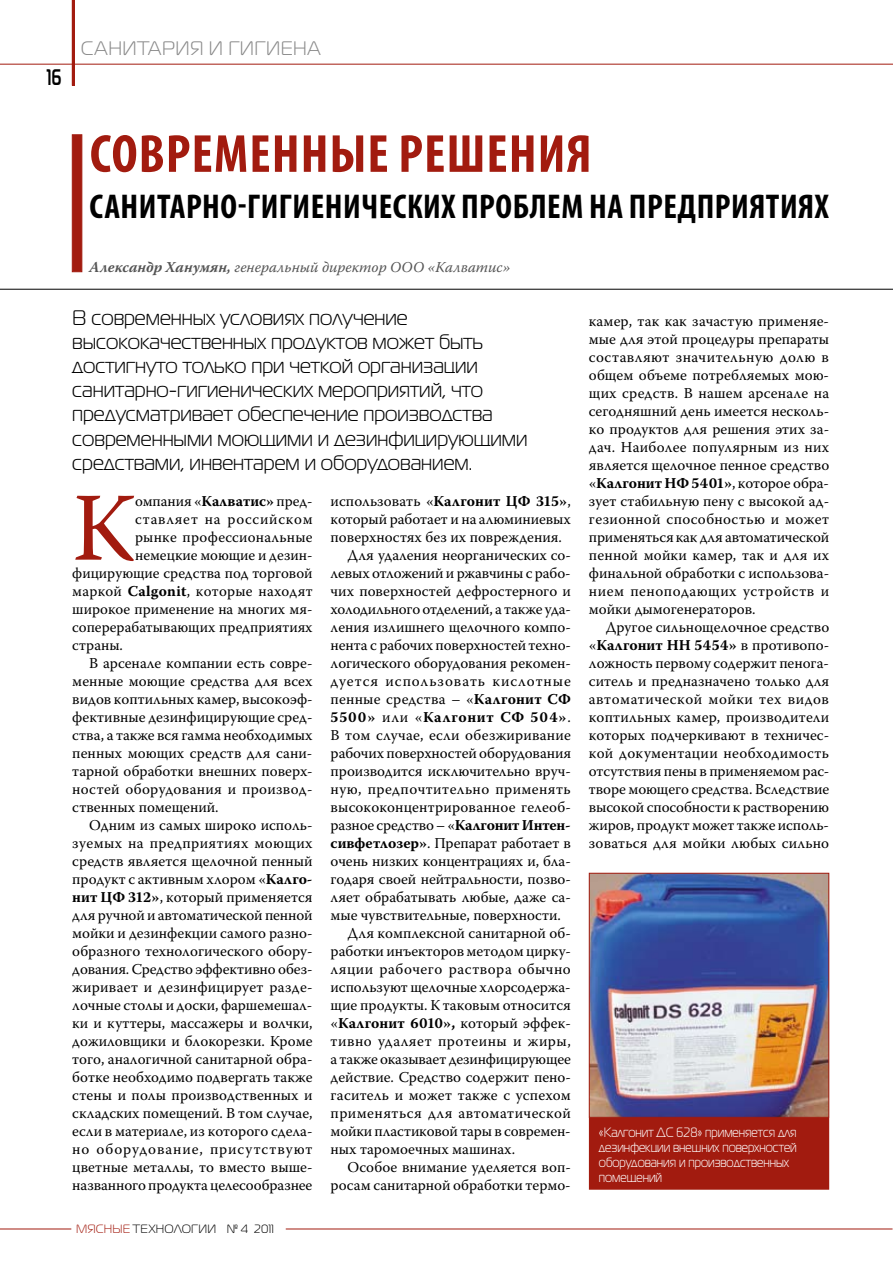
<style>
.page{position:relative;width:893px;height:1263px;background:#fff}
.page>*{position:absolute;margin:0;border:0;box-sizing:border-box;transform-origin:0 0}
.t1{font:96.9px "Warnock Pro";color:#a21b0f}
.t2{font:700 condensed 54px "Myriad Pro";letter-spacing:.02em;color:#a21b0f}
.t3{font:700 condensed 34.5px "Myriad Pro";letter-spacing:.015em;color:#000}
.t4{font:700 22.5px "Magistral C";color:#000;scale:.7 1}
.t5{font:21px/24.2px "Magistral C";color:#000}
.t6{font:19.5px "Magistral C";letter-spacing:.03em;color:#898989}
.t7{font:15px/18px "Warnock Pro";color:#000;text-align:justify}
.t8{font:15px "Warnock Pro";letter-spacing:.02em;color:#000}
.t9{font:15px "Warnock Pro";letter-spacing:.03em;color:#000}
.t10{font:15px "Warnock Pro";letter-spacing:.06em;color:#000}
.t11{font:15px "Warnock Pro";letter-spacing:.035em;color:#000}
.t12{font:italic 15px "Warnock Pro";color:#535353}
.t13{font:15px "Warnock Pro";letter-spacing:.025em;color:#000}
.t14{font:700 15px "Warnock Pro";letter-spacing:.05em;color:#000}
.t15{font:15px "Warnock Pro";letter-spacing:.055em;color:#000}
.t16{font:13.5px/15px "Magistral C";color:#fff;scale:.9 1}
.t17{font:12px "Magistral C";letter-spacing:.015em;color:#000}
.s1{font-weight:700}
.s2{font-weight:400}
.s3{color:#a21b0f}
</style>
<div class="page">
<hr style="left:286px;top:1228px;width:606px;height:1px;background:#a21b0f">
<hr style="left:0;top:1228px;width:71px;height:1px;background:#a21b0f">
<svg style="left:72px;top:0;width:3px;height:85px"></svg>
<hr style="left:0;top:64px;width:893px;height:1px;background:#a21b0f">
<div style="left:72px;top:134px;width:10px;height:138px;background:#a21b0f;border:1px solid #a21b0f"></div>
<hr style="left:0;top:289px;width:893px;height:1px;background:#000">
<img style="left:591px;top:875px;width:236px;height:241px">
<div style="left:589px;top:873px;width:240px;height:245px;border:1px solid #a21b0f"></div>
<div style="left:590px;top:1118px;width:238px;height:71px;background:#a21b0f"></div>
<div style="left:589px;top:1118px;width:240px;height:72px;border:2px solid #a21b0f"></div>
<h3 class="t4" style="left:47px;top:63px;width:23px">16</h3>
<h3 class="t6" style="left:81px;top:38px;width:241px">САНИТАРИЯ И ГИГИЕНА</h3>
<h2 class="t2" style="left:90px;top:120px;width:503px">Современные решения</h2>
<h3 class="t3" style="left:90px;top:185px;width:741px">санитарно-гигиенических проблем на предприятиях</h3>
<p class="t12" style="left:89px;top:258px;width:423px"><span class="s1">Александр Ханумян,</span> генеральный директор ООО «Калватис»</p>
<p class="t5" style="left:72px;top:305px;width:457px">В современных условиях получение высококачественных продуктов может быть достигнуто только при четкой организации санитарно-гигиенических мероприятий, что предусматривает обеспечение производства современными моющими и дезинфицирующими средствами, инвентарем и оборудованием.</p>
<p class="t7" style="left:589px;top:311px;width:242px">камер, так как зачастую применяе&shy;мые для этой процедуры препараты составляют значительную долю в общем объеме потребляемых мою&shy;щих средств. В нашем арсенале на сегодняшний день имеется несколь&shy;ко продуктов для решения этих за&shy;дач. Наиболее популярным из них является щелочное пенное средство «<span class="s1">Калгонит НФ 5401»</span>, которое обра&shy;зует стабильную пену с высокой ад&shy;гезионной способностью и может применяться как для автоматической пенной мойки камер, так и для их финальной обработки с использова&shy;нием пеноподающих устройств и мойки дымогенераторов.</p>
<p class="t7" style="left:589px;top:617px;width:242px;text-indent:17px">Другое сильнощелочное средство «<span class="s1">Калгонит НН 5454»</span> в противопо&shy;ложность первому содержит пенога&shy;ситель и предназначено только для автоматической мойки тех видов коптильных камер, производители которых подчеркивают в техничес&shy;кой документации необходимость отсутствия пены в применяемом рас&shy;творе моющего средства. Вследствие высокой способности к растворению жиров, продукт может также исполь&shy;зоваться для мойки любых сильно</p>
<p class="t7" style="left:331px;top:491px;width:242px">использовать «<span class="s1">Калгонит ЦФ 315»</span>,</p>
<p class="t7" style="left:331px;top:509px;width:242px">который работает и на алюминиевых</p>
<p class="t7" style="left:331px;top:527px;width:233px">поверхностях без их повреждения.</p>
<p class="t7" style="left:348px;top:545px;width:225px">Для удаления неорганических со-</p>
<p class="t7" style="left:331px;top:563px;width:242px">левых отложений и ржавчины с рабо-</p>
<p class="t7" style="left:331px;top:581px;width:242px">чих поверхностей дефростерного и</p>
<p class="t7" style="left:331px;top:599px;width:242px">холодильного отделений, а также уда-</p>
<p class="t7" style="left:331px;top:617px;width:242px">ления излишнего щелочного компо-</p>
<p class="t7" style="left:331px;top:635px;width:242px">нента с рабочих поверхностей техно-</p>
<p class="t7" style="left:331px;top:653px;width:242px">логического оборудования рекомен-</p>
<p class="t10" style="left:331px;top:672px;width:242px">дуется использовать кислотные</p>
<p class="t7" style="left:331px;top:689px;width:242px">пенные средства – «<span class="s1">Калгонит СФ</span></p>
<p class="t14" style="left:331px;top:708px;width:242px">5500» <span class="s2">или «</span>Калгонит СФ 504»<span class="s2">.</span></p>
<p class="t7" style="left:331px;top:725px;width:242px">В том случае, если обезжиривание</p>
<p class="t7" style="left:331px;top:743px;width:242px">рабочих поверхностей оборудования</p>
<p class="t7" style="left:331px;top:761px;width:242px">производится исключительно вруч-</p>
<p class="t9" style="left:331px;top:780px;width:242px">ную, предпочтительно применять</p>
<p class="t7" style="left:331px;top:797px;width:242px">высококонцентрированное гелеоб-</p>
<p class="t7" style="left:331px;top:815px;width:242px">разное средство – «<span class="s1">Калгонит Интен-</span></p>
<p class="t7" style="left:331px;top:833px;width:242px"><span class="s1">сивфетлозер»</span>. Препарат работает в</p>
<p class="t7" style="left:331px;top:851px;width:242px">очень низких концентрациях и, бла-</p>
<p class="t7" style="left:331px;top:869px;width:242px">годаря своей нейтральности, позво-</p>
<p class="t7" style="left:331px;top:887px;width:242px">ляет обрабатывать любые, даже са-</p>
<p class="t7" style="left:331px;top:905px;width:232px">мые чувствительные, поверхности.</p>
<p class="t7" style="left:348px;top:923px;width:225px">Для комплексной санитарной об-</p>
<p class="t7" style="left:331px;top:941px;width:242px">работки инъекторов методом цирку-</p>
<p class="t11" style="left:331px;top:960px;width:242px">ляции рабочего раствора обычно</p>
<p class="t7" style="left:331px;top:977px;width:242px">используют щелочные хлорсодержа-</p>
<p class="t7" style="left:331px;top:995px;width:242px">щие продукты. К таковым относится</p>
<p class="t7" style="left:331px;top:1013px;width:242px">«<span class="s1">Калгонит 6010»,</span> который эффек-</p>
<p class="t11" style="left:331px;top:1032px;width:242px">тивно удаляет протеины и жиры,</p>
<p class="t7" style="left:331px;top:1049px;width:242px">а также оказывает дезинфицирующее</p>
<p class="t7" style="left:331px;top:1067px;width:242px">действие. Средство содержит пено-</p>
<p class="t7" style="left:331px;top:1085px;width:242px">гаситель и может также с успехом</p>
<p class="t9" style="left:331px;top:1104px;width:242px">применяться для автоматической</p>
<p class="t7" style="left:331px;top:1121px;width:242px">мойки пластиковой тары в современ-</p>
<p class="t7" style="left:331px;top:1139px;width:186px">ных таромоечных машинах.</p>
<p class="t7" style="left:348px;top:1157px;width:225px">Особое внимание уделяется воп-</p>
<p class="t7" style="left:331px;top:1175px;width:242px">росам санитарной обработки термо-</p>
<h1 class="t1" style="left:72px;top:469px;width:64px">К</h1>
<p class="t7" style="left:135px;top:491px;width:179px">омпания «<span class="s1">Калватис»</span> пред-</p>
<p class="t15" style="left:135px;top:510px;width:179px">ставляет на российском</p>
<p class="t8" style="left:135px;top:528px;width:179px">рынке профессиональные</p>
<p class="t7" style="left:135px;top:545px;width:179px">немецкие моющие и дезин-</p>
<p class="t7" style="left:72px;top:563px;width:242px">фицирующие средства под торговой</p>
<p class="t8" style="left:72px;top:582px;width:242px">маркой <span class="s1">Calgonit</span>, которые находят</p>
<p class="t7" style="left:72px;top:599px;width:242px">широкое применение на многих мя-</p>
<p class="t7" style="left:72px;top:617px;width:242px">соперерабатывающих предприятиях</p>
<p class="t7" style="left:72px;top:635px;width:52px">страны.</p>
<p class="t7" style="left:89px;top:653px;width:225px">В арсенале компании есть совре-</p>
<p class="t7" style="left:72px;top:671px;width:242px">менные моющие средства для всех</p>
<p class="t7" style="left:72px;top:689px;width:242px">видов коптильных камер, высокоэф-</p>
<p class="t7" style="left:72px;top:707px;width:242px">фективные дезинфицирующие сред-</p>
<p class="t7" style="left:72px;top:725px;width:242px">ства, а также вся гамма необходимых</p>
<p class="t7" style="left:72px;top:743px;width:242px">пенных моющих средств для сани-</p>
<p class="t7" style="left:72px;top:761px;width:242px">тарной обработки внешних поверх-</p>
<p class="t8" style="left:72px;top:780px;width:242px">ностей оборудования и производ-</p>
<p class="t7" style="left:72px;top:797px;width:148px">ственных помещений.</p>
<p class="t7" style="left:89px;top:815px;width:225px">Одним из самых широко исполь-</p>
<p class="t13" style="left:72px;top:834px;width:242px">зуемых на предприятиях моющих</p>
<p class="t7" style="left:72px;top:851px;width:242px">средств является щелочной пенный</p>
<p class="t7" style="left:72px;top:869px;width:242px">продукт с активным хлором «<span class="s1">Калго-</span></p>
<p class="t7" style="left:72px;top:887px;width:242px"><span class="s1">нит ЦФ 312»</span>, который применяется</p>
<p class="t7" style="left:72px;top:905px;width:242px">для ручной и автоматической пенной</p>
<p class="t7" style="left:72px;top:923px;width:242px">мойки и дезинфекции самого разно-</p>
<p class="t7" style="left:72px;top:941px;width:242px">образного технологического обору-</p>
<p class="t7" style="left:72px;top:959px;width:242px">дования. Средство эффективно обез-</p>
<p class="t7" style="left:72px;top:977px;width:242px">жиривает и дезинфицирует разде-</p>
<p class="t7" style="left:72px;top:995px;width:242px">лочные столы и доски, фаршемешал-</p>
<p class="t7" style="left:72px;top:1013px;width:242px">ки и куттеры, массажеры и волчки,</p>
<p class="t7" style="left:72px;top:1031px;width:242px">дожиловщики и блокорезки. Кроме</p>
<p class="t7" style="left:72px;top:1049px;width:242px">того, аналогичной санитарной обра-</p>
<p class="t7" style="left:72px;top:1067px;width:242px">ботке необходимо подвергать также</p>
<p class="t7" style="left:72px;top:1085px;width:242px">стены и полы производственных и</p>
<p class="t7" style="left:72px;top:1103px;width:242px">складских помещений. В том случае,</p>
<p class="t7" style="left:72px;top:1121px;width:242px">если в материале, из которого сдела-</p>
<p class="t10" style="left:72px;top:1140px;width:242px">но оборудование, присутствуют</p>
<p class="t7" style="left:72px;top:1157px;width:242px">цветные металлы, то вместо выше-</p>
<p class="t7" style="left:72px;top:1175px;width:242px">названного продукта целесообразнее</p>
<p class="t16" style="left:599px;top:1124px;width:221px">«Калгонит ДС 628» применяется для дезинфекции внешних поверхностей оборудования и производственных помещений</p>
<p class="t17" style="left:76px;top:1223px;width:200px"><span class="s3">МЯСНЫЕ</span> ТЕХНОЛОГИИ № 4 2011</p>
</div>
